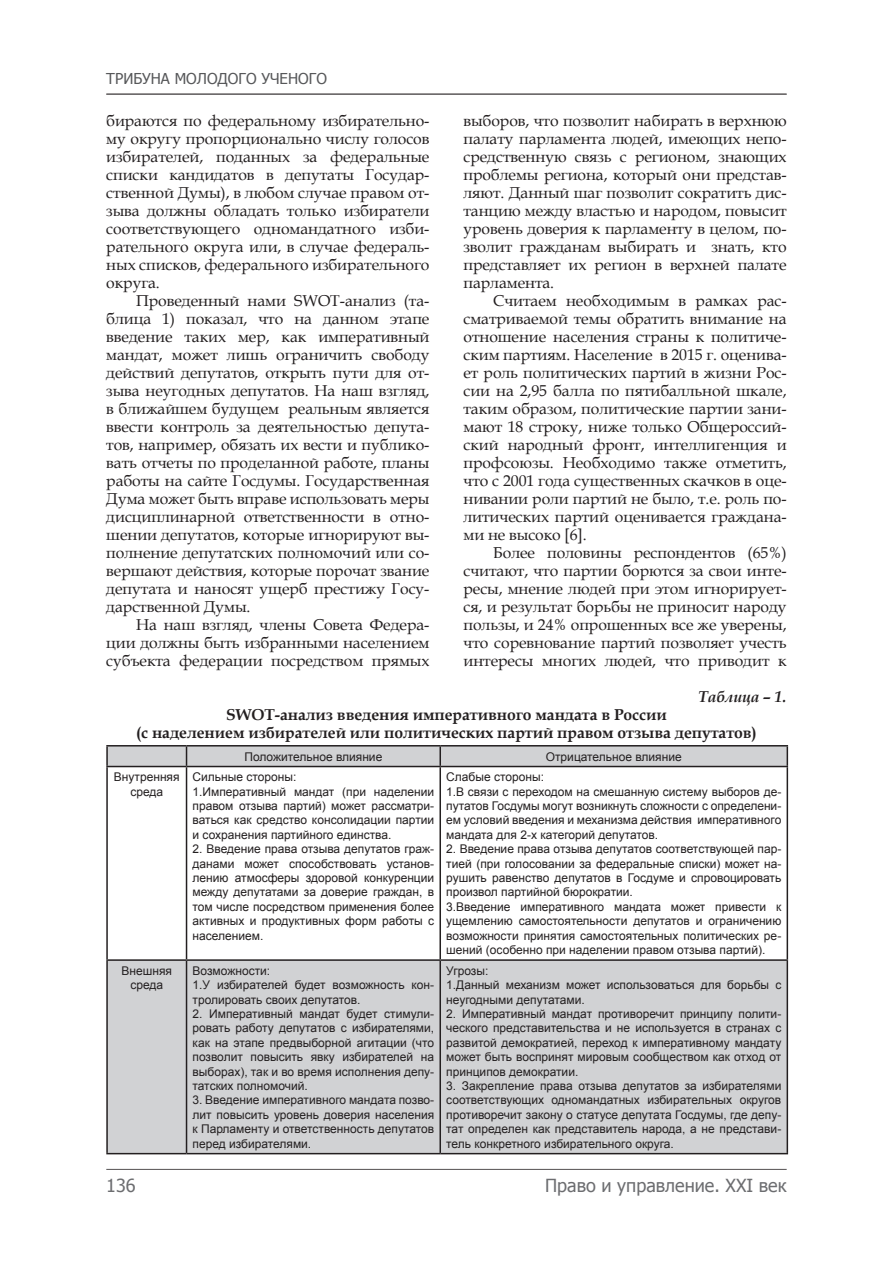
<style>
.page{position:relative;width:893px;height:1263px;background:#fff}
.page>*{position:absolute;margin:0;border:0;box-sizing:border-box;transform-origin:0 0}
.t1{font:18px "Tahoma";color:#6c6d70}
.Обычный{font:15.75px/18px "Book Antiqua";letter-spacing:-.005em;color:#231f20;text-align:justify}
.Обычный-2{font:700 15.75px "Book Antiqua";letter-spacing:-.005em;color:#231f20}
.Обычный-3{font:italic 700 15.75px "Book Antiqua";letter-spacing:-.005em;color:#231f20}
.t2{font:15px "Tahoma";color:#57585a}
.t3{font:12px/14.4px "Arial";color:#231f20;text-align:justify}
</style>
<div class="page">
<hr style="left:106px;top:94px;width:681px;height:1px;background:#231f20">
<hr style="left:106px;top:1169px;width:681px;height:1px;background:#231f20">
<svg style="left:108px;top:746px;width:679px;height:407px;fill:#d1d2d4"></svg>
<hr style="left:106px;top:745px;width:81px;height:1px;background:#231f20">
<hr style="left:106px;top:746px;width:2px;height:20px;background:#231f20">
<hr style="left:187px;top:745px;width:253px;height:1px;background:#231f20">
<svg style="left:186px;top:746px;width:1px;height:20px"></svg>
<hr style="left:440px;top:745px;width:348px;height:1px;background:#231f20">
<hr style="left:439px;top:746px;width:2px;height:20px;background:#231f20">
<svg style="left:787px;top:746px;width:1px;height:20px"></svg>
<hr style="left:106px;top:766px;width:81px;height:1px;background:#231f20">
<hr style="left:106px;top:767px;width:2px;height:192px;background:#231f20">
<hr style="left:187px;top:766px;width:253px;height:1px;background:#231f20">
<hr style="left:186px;top:767px;width:1px;height:192px;background:#231f20">
<hr style="left:440px;top:766px;width:348px;height:1px;background:#231f20">
<hr style="left:439px;top:767px;width:2px;height:192px;background:#231f20">
<hr style="left:787px;top:767px;width:1px;height:192px;background:#231f20">
<hr style="left:106px;top:959px;width:81px;height:2px;background:#231f20">
<hr style="left:106px;top:961px;width:2px;height:192px;background:#231f20">
<hr style="left:187px;top:959px;width:253px;height:2px;background:#231f20">
<hr style="left:186px;top:961px;width:1px;height:192px;background:#231f20">
<hr style="left:440px;top:959px;width:348px;height:2px;background:#231f20">
<hr style="left:439px;top:961px;width:2px;height:192px;background:#231f20">
<hr style="left:787px;top:961px;width:1px;height:192px;background:#231f20">
<hr style="left:106px;top:1153px;width:81px;height:1px;background:#231f20">
<hr style="left:187px;top:1153px;width:253px;height:1px;background:#231f20">
<hr style="left:440px;top:1153px;width:348px;height:1px;background:#231f20">
<p class="t2" style="left:106px;top:68px;width:112px">Три буна молодого</p>
<p class="t2" style="left:261px;top:68px;width:47px">ученого</p>
<p class="Обычный" style="left:106px;top:111px;width:325px">бираются по федеральному избирательно&shy;му округу пропорционально числу голосов избирателей, поданных за федеральные списки кандидатов в депутаты Государ&shy;ственной Думы), в любом случае правом от&shy;зыва должны обладать только избиратели соответствующего одномандатного изби&shy;рательного округа или, в случае федераль&shy;ных списков, федерального избирательного округа.</p>
<p class="Обычный" style="left:106px;top:291px;width:325px;text-indent:30px">Проведенный нами SWOT-анализ (та&shy;блица 1) показал, что на данном этапе введение таких мер, как императивный мандат, может лишь ограничить свободу действий депутатов, открыть пути для от&shy;зыва неугодных депутатов. На наш взгляд, в ближайшем будущем реальным является ввести контроль за деятельностью депута&shy;тов, например, обязать их вести и публико&shy;вать отчеты по проделанной работе, планы работы на сайте Госдумы. Государственная Дума может быть вправе использовать меры дисциплинарной ответственности в отно&shy;шении депутатов, которые игнорируют вы&shy;полнение депутатских полномочий или со&shy;вершают действия, которые порочат звание депутата и наносят ущерб престижу Госу&shy;дарственной Думы.</p>
<p class="Обычный" style="left:106px;top:615px;width:325px;text-indent:30px">На наш взгляд, члены Совета Федера&shy;ции должны быть избранными населением субъекта федерации посредством прямых</p>
<p class="Обычный" style="left:463px;top:111px;width:325px">выборов, что позволит набирать в верхнюю палату парламента людей, имеющих непо&shy;средственную связь с регионом, знающих проблемы региона, который они представ&shy;ляют. Данный шаг позволит сократить дис&shy;танцию между властью и народом, повысит уровень доверия к парламенту в целом, по&shy;зволит гражданам выбирать и знать, кто представляет их регион в верхней палате парламента.</p>
<p class="Обычный" style="left:463px;top:291px;width:325px;text-indent:30px">Считаем необходимым в рамках рас&shy;сматриваемой темы обратить внимание на отношение населения страны к политиче&shy;ским партиям. Население в 2015 г. оценива&shy;ет роль политических партий в жизни Рос&shy;сии на 2,95 балла по пятибалльной шкале, таким образом, политические партии зани&shy;мают 18 строку, ниже только Общероссий&shy;ский народный фронт, интеллигенция и профсоюзы. Необходимо также отметить, что с 2001 года существенных скачков в оце&shy;нивании роли партий не было, т.е. роль по&shy;литических партий оценивается граждана&shy;ми не высоко [6].</p>
<p class="Обычный" style="left:463px;top:543px;width:325px;text-indent:30px">Более половины респондентов (65%) считают, что партии борются за свои инте&shy;ресы, мнение людей при этом игнорирует&shy;ся, и результат борьбы не приносит народу пользы, и 24% опрошенных все же уверены, что соревнование партий позволяет учесть интересы многих людей, что приводит к</p>
<p class="Обычный-3" style="left:698px;top:686px;width:90px">Таблица – 1.</p>
<p class="Обычный-2" style="left:226px;top:704px;width:442px">SWOT-анализ введения императивного мандата в России</p>
<p class="Обычный-2" style="left:136px;top:722px;width:622px">(с наделением избирателей или политических партий правом отзыва депутатов)</p>
<p class="t3" style="left:244px;top:749px;width:139px">Положительное влияние</p>
<p class="t3" style="left:546px;top:749px;width:137px">Отрицательное влияние</p>
<p class="t3" style="left:114px;top:770px;width:67px;text-align:center">Внутренняя среда</p>
<p class="t3" style="left:193px;top:770px;width:105px">Сильные стороны:</p>
<p class="t3" style="left:446px;top:770px;width:99px">Слабые стороны:</p>
<p class="t3" style="left:446px;top:784px;width:337px">1.В связи с переходом на смешанную систему выборов де&shy;путатов Госдумы могут возникнуть сложности с определени&shy;ем условий введения и механизма действия императивного мандата для 2-х категорий депутатов.</p>
<p class="t3" style="left:446px;top:842px;width:337px">2. Введение права отзыва депутатов соответствующей пар&shy;тией (при голосовании за федеральные списки) может на&shy;рушить равенство депутатов в Госдуме и спровоцировать произвол партийной бюрократии.</p>
<p class="t3" style="left:446px;top:899px;width:337px">3.Введение императивного мандата может привести к ущемлению самостоятельности депутатов и ограничению возможности принятия самостоятельных политических ре&shy;шений (особенно при наделении правом отзыва партий).</p>
<p class="t3" style="left:193px;top:784px;width:243px">1.Императивный мандат (при наделении правом отзыва партий) может рассматри&shy;ваться как средство консолидации партии и сохранения партийного единства.</p>
<p class="t3" style="left:193px;top:842px;width:243px">2. Введение права отзыва депутатов граж&shy;данами может способствовать установ&shy;лению атмосферы здоровой конкуренции между депутатами за доверие граждан, в том числе посредством применения более активных и продуктивных форм работы с населением.</p>
<p class="t3" style="left:122px;top:963px;width:52px;text-align:center">Внешняя среда</p>
<p class="t3" style="left:193px;top:963px;width:79px">Возможности:</p>
<p class="t3" style="left:193px;top:978px;width:243px">1.У избирателей будет возможность кон&shy;тролировать своих депутатов.</p>
<p class="t3" style="left:193px;top:1007px;width:243px">2. Императивный мандат будет стимули&shy;ровать работу депутатов с избирателями, как на этапе предвыборной агитации (что позволит повысить явку избирателей на выборах), так и во время исполнения депу&shy;татских полномочий.</p>
<p class="t3" style="left:193px;top:1093px;width:243px">3. Введение императивного мандата позво&shy;лит повысить уровень доверия населения к Парламенту и ответственность депутатов перед избирателями.</p>
<p class="t3" style="left:446px;top:963px;width:44px">Угрозы:</p>
<p class="t3" style="left:446px;top:978px;width:337px">1.Данный механизм может использоваться для борьбы с неугодными депутатами.</p>
<p class="t3" style="left:446px;top:1007px;width:337px">2. Императивный мандат противоречит принципу полити&shy;ческого представительства и не используется в странах с развитой демократией, переход к императивному мандату может быть воспринят мировым сообществом как отход от принципов демократии.</p>
<p class="t3" style="left:446px;top:1079px;width:337px">3. Закрепление права отзыва депутатов за избирателями соответствующих одномандатных избирательных округов противоречит закону о статусе депутата Госдумы, где депу&shy;тат определен как представитель народа, а не представи&shy;тель конкретного избирательного округа.</p>
<p class="t1" style="left:106px;top:1173px;width:31px">136</p>
<p class="t1" style="left:545px;top:1173px;width:243px">Право и управление. XXI век</p>
</div>
